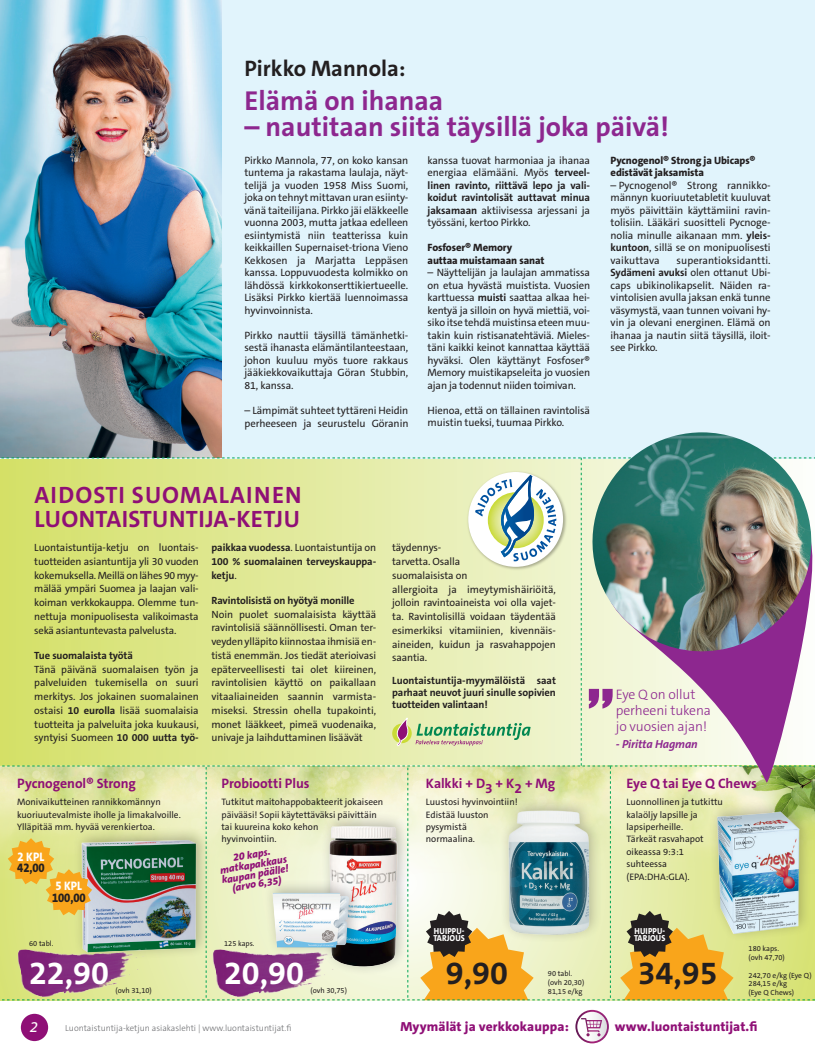
<style>
.page{position:relative;width:815px;height:1053px;background:#fff}
.page>*{position:absolute;margin:0;border:0;box-sizing:border-box;transform-origin:0 0}
.t1{font:77px "Impact";color:#8d278f}
.t2{font:700 32.5px "The Sans C5";color:#fff}
.t3{font:700 32.5px "The Sans C5";color:#231f20}
.t4{font:700 27.5px "The Sans C5";color:#8d278f}
.t5{font:700 23.75px/23.8px "The Sans C5";letter-spacing:.025em;color:#8f0f76}
.t6{font:700 22.5px "The Sans C5";color:#231f20}
.t7{font:italic 15px "The Sans C5";color:#fff}
.t8{font:700 13.75px "The Sans C5";letter-spacing:-.005em;color:#8f0f76}
.t9{font:300 13.75px/16.4px "The Sans C5";letter-spacing:-.01em;color:#8d278f}
.t10{font:800 13.25px "The Sans C5";letter-spacing:.01em;color:#8f0f76}
.t11{font:800 12.38px "The Sans C5";letter-spacing:-.01em;color:#231f20;scale:.91 1}
.t12{font:800 12.38px "The Sans C5";letter-spacing:.01em;color:#fff;scale:.91 1}
.t13{font:italic 700 11.62px "The Sans C5";letter-spacing:-.01em;color:#8d278f}
.t14{font:10.62px/12.5px "The Sans C5";letter-spacing:-.01em;color:#231f20;text-align:justify}
.t15{font:800 10.62px/12.5px "The Sans C5";letter-spacing:-.01em;color:#231f20}
.t16{font:10.5px/13.8px "The Sans C5";letter-spacing:-.01em;color:#231f20;text-align:justify}
.t17{font:700 10.5px/13.8px "The Sans C5";letter-spacing:-.01em;color:#231f20;text-align:justify}
.t18{font:italic 800 10.5px/9.9px "The Sans C5";color:#8f0f76;text-align:center}
.t19{font:9.38px/12.4px "The Sans C5";color:#231f20}
.t20{font:300 8.75px "The Sans C5";color:#6c6d70}
.t21{font:800 8.75px/7.5px "The Sans C5";letter-spacing:.01em;color:#fff;scale:.91 1}
.t22{font:7.5px/8.8px "The Sans C5";color:#231f20}
.s1{font-weight:700}
.s2{font-weight:400}
</style>
<div class="page">
<div style="left:21px;top:1013px;width:27px;height:27px;background:#8f0f76;border-radius:50%"></div>
<div style="left:0;top:0;width:815px;height:458px;background:#e1f4fc"></div>
<svg style="left:575px;top:1009px;width:34px;height:34px"></svg>
<svg style="left:577px;top:1011px;width:30px;height:30px"></svg>
<svg style="left:581px;top:1017px;width:21px;height:19px"></svg>
<img style="left:0;top:0;width:222px;height:457px">
<img style="left:633px;top:432px;width:138px;height:25px">
<img style="left:0;top:457px;width:815px;height:543px">
<h3 class="t6" style="left:244px;top:53px;width:163px">Pirkko Mannola:</h3>
<h3 class="t4" style="left:244px;top:83px;width:200px">Elämä on ihanaa</h3>
<h3 class="t4" style="left:244px;top:109px;width:426px">– nautitaan siitä täysillä joka päivä!</h3>
<p class="t14" style="left:244px;top:154px;width:165px">Pirkko Mannola, 77, on koko kansan tuntema ja rakastama laulaja, näyt&shy;telijä ja vuoden 1958 Miss Suomi, joka on tehnyt mittavan uran esiinty&shy;vänä taiteilijana. Pirkko jäi eläkkeelle vuonna 2003, mutta jatkaa edelleen esiintymistä niin teatterissa kuin keikkaillen Supernaiset-triona Vieno Kekkosen ja Marjatta Leppäsen kanssa. Loppuvuodesta kolmikko on lähdössä kirkkokonserttikiertueelle.<br>Lisäksi Pirkko kiertää luennoimassa hyvinvoinnista.</p>
<p class="t14" style="left:244px;top:329px;width:165px">Pirkko nauttii täysillä tämänhetki&shy;sestä ihanasta elämäntilanteestaan, johon kuuluu myös tuore rakkaus jääkiekkovaikuttaja Göran Stubbin, 81, kanssa.</p>
<p class="t14" style="left:244px;top:404px;width:166px">– Lämpimät suhteet tyttäreni Heidin perheeseen ja seurustelu Göranin</p>
<p class="t14" style="left:428px;top:154px;width:164px">kanssa tuovat harmoniaa ja ihanaa energiaa elämääni. Myös <span class="s1">terveel&shy;linen ravinto, riittävä lepo ja vali&shy;koidut ravintolisät auttavat minua jaksamaan</span> aktiivisessa arjessani ja työssäni, kertoo Pirkko.</p>
<p class="t15" style="left:428px;top:241px;width:118px">Fosfoser® Memory auttaa muistamaan sanat</p>
<p class="t14" style="left:428px;top:266px;width:164px">– Näyttelijän ja laulajan ammatissa on etua hyvästä muistista. Vuosien karttuessa <span class="s1">muisti</span> saattaa alkaa hei&shy;kentyä ja silloin on hyvä miettiä, voi&shy;siko itse tehdä muistinsa eteen muu&shy;takin kuin ristisanatehtäviä. Mieles&shy;täni kaikki keinot kannattaa käyttää hyväksi. Olen käyttänyt Fosfoser® Memory muistikapseleita jo vuosien ajan ja todennut niiden toimivan.</p>
<p class="t14" style="left:428px;top:404px;width:164px">Hienoa, että on tällainen ravintolisä muistin tueksi, tuumaa Pirkko.</p>
<p class="t15" style="left:611px;top:154px;width:146px">Pycnogenol® Strong ja Ubicaps® edistävät jaksamista</p>
<p class="t14" style="left:611px;top:179px;width:162px">– Pycnogenol® Strong rannikko&shy;männyn kuoriuutetabletit kuuluvat myös päivittäin käyttämiini ravin&shy;tolisiin. Lääkäri suositteli Pycnoge&shy;nolia minulle aikanaan mm. <span class="s1">yleis&shy;kuntoon</span>, sillä se on monipuolisesti vaikuttava</p>
<p class="t14" style="left:611px;top:254px;width:162px;text-indent:66px">superantioksidantti.<br><span class="s1">Sydämeni avuksi</span> olen ottanut Ubi&shy;caps ubikinolikapselit. Näiden ra&shy;vintolisien avulla jaksan enkä tunne väsymystä, vaan tunnen voivani hy&shy;vin ja olevani energinen. Elämä on ihanaa ja nautin siitä täysillä, iloit&shy;see Pirkko.</p>
<h3 class="t5" style="left:35px;top:483px;width:269px">AIDOSTI SUOMALAINEN<br>LUONTAISTUNTIJA-KETJU</h3>
<p class="t16" style="left:34px;top:541px;width:166px">Luontaistuntija-ketju on luontais&shy;tuotteiden asiantuntija yli 30 vuoden kokemuksella. Meillä on lähes 90 myy&shy;mälää ympäri Suomea ja laajan vali&shy;koiman verkkokauppa. Olemme tun&shy;nettuja monipuolisesta valikoimasta sekä asiantuntevasta palvelusta.--</p>
<p class="t17" style="left:34px;top:648px;width:100px">Tue suomalaista työtä</p>
<p class="t16" style="left:34px;top:662px;width:166px">Tänä päivänä suomalaisen työn ja palveluiden tukemisella on suuri merkitys. Jos jokainen suomalainen ostaisi <span class="s1">10 eurolla</span> lisää suomalaisia tuotteita ja palveluita joka kuukausi, syntyisi Suomeen <span class="s1">10 000 uutta työ-</span></p>
<p class="t17" style="left:212px;top:541px;width:166px">paikkaa vuodessa<span class="s2">. Luontaistuntija on </span>100 % suomalainen terveyskauppa&shy;ketju<span class="s2">.</span></p>
<p class="t17" style="left:212px;top:593px;width:144px">Ravintolisistä on hyötyä monille</p>
<p class="t16" style="left:212px;top:607px;width:166px">Noin puolet suomalaisista käyttää ravintolisiä säännöllisesti. Oman ter&shy;veyden ylläpito kiinnostaa ihmisiä en&shy;tistä enemmän. Jos tiedät aterioivasi epäterveellisesti tai olet kiireinen, ravintolisien käyttö on paikallaan vitaaliaineiden saannin varmista&shy;miseksi. Stressin ohella tupakointi, monet lääkkeet, pimeä vuodenaika, univaje ja laihduttaminen lisäävät</p>
<p class="t16" style="left:392px;top:541px;width:165px;text-align:left">täydennys-<br>tarvetta. Osalla<br>suomalaisista on<br>allergioita ja imeytymishäiriöitä, jolloin ravintoaineista voi olla vajet&shy;ta. Ravintolisillä voidaan täydentää esimerkiksi vitamiinien, kivennäis&shy;aineiden, kuidun ja rasvahappojen saantia.</p>
<p class="t17" style="left:392px;top:675px;width:165px;line-height:11.9px">Luontaistuntija-myymälöistä saat parhaat neuvot juuri sinulle sopivien tuotteiden valintaan!</p>
<p class="t9" style="left:616px;top:685px;width:97px">Eye Q on ollut perheeni tukena jo vuosien ajan!</p>
<p class="t13" style="left:616px;top:736px;width:83px">- Piritta Hagman</p>
<h1 class="t1" style="left:587px;top:659px;width:28px">”</h1>
<p class="t8" style="left:17px;top:774px;width:120px">Pycnogenol® Strong</p>
<p class="t8" style="left:222px;top:774px;width:90px">Probiootti Plus</p>
<p class="t8" style="left:426px;top:774px;width:131px">Kalkki + D3 + K2 + Mg</p>
<p class="t8" style="left:627px;top:774px;width:132px">Eye Q tai Eye Q Chews</p>
<p class="t19" style="left:17px;top:796px;width:165px">Monivaikutteinen rannikkomännyn kuoriuutevalmiste iholle ja limakalvoille.<br>Ylläpitää mm. hyvää verenkiertoa.</p>
<p class="t12" style="left:18px;top:848px;width:31px">2 KPL</p>
<p class="t11" style="left:17px;top:859px;width:32px">42,00</p>
<p class="t12" style="left:56px;top:878px;width:31px">5 KPL</p>
<p class="t11" style="left:52px;top:889px;width:38px">100,00</p>
<p class="t19" style="left:222px;top:796px;width:163px">Tutkitut maitohappobakteerit jokaiseen päivääsi! Sopii käytettäväksi päivittäin tai kuureina koko kehon<br>hyvinvointiin.</p>
<p class="t18" style="left:218px;top:855px;width:69px;rotate:-10deg">20 kaps. matkapakkaus kaupan päälle! (arvo 6,35)</p>
<p class="t19" style="left:426px;top:796px;width:93px">Luustosi hyvinvointiin!<br>Edistää luuston pysymistä normaalina.</p>
<p class="t19" style="left:627px;top:796px;width:98px">Luonnollinen ja tutkittu kalaöljy lapsille ja lapsiperheille.<br>Tärkeät rasvahapot oikeassa 9:3:1 suhteessa (EPA:DHA:GLA).</p>
<p class="t22" style="left:29px;top:938px;width:26px">60 tabl.</p>
<h2 class="t2" style="left:29px;top:951px;width:81px">22,90</h2>
<p class="t22" style="left:116px;top:985px;width:38px">(ovh 31,10)</p>
<p class="t22" style="left:224px;top:938px;width:32px">125 kaps.</p>
<h2 class="t2" style="left:224px;top:951px;width:81px">20,90</h2>
<p class="t22" style="left:311px;top:985px;width:38px">(ovh 30,75)</p>
<p class="t21" style="left:433px;top:927px;width:36px">HUIPPU-<br>TARJOUS</p>
<p class="t21" style="left:634px;top:927px;width:36px">HUIPPU-<br>TARJOUS</p>
<h2 class="t3" style="left:446px;top:951px;width:64px">9,90</h2>
<p class="t22" style="left:548px;top:969px;width:38px">90 tabl. (ovh 20,30)<br>81,15 e/kg</p>
<p class="t22" style="left:749px;top:944px;width:38px">180 kaps. (ovh 47,70)</p>
<h2 class="t3" style="left:638px;top:951px;width:81px">34,95</h2>
<p class="t22" style="left:749px;top:970px;width:65px">242,70 e/kg (Eye Q)<br>284,15 e/kg<br>(Eye Q Chews)</p>
<h3 class="t7" style="left:30px;top:1017px;width:10px">2</h3>
<p class="t20" style="left:65px;top:1022px;width:228px">Luontaistuntija-ketjun asiakaslehti | www.luontaistuntijat.fi</p>
<p class="t10" style="left:401px;top:1017px;width:170px">Myymälät ja verkkokauppa:</p>
<p class="t10" style="left:615px;top:1017px;width:144px">www.luontaistuntijat.fi</p>
</div>
